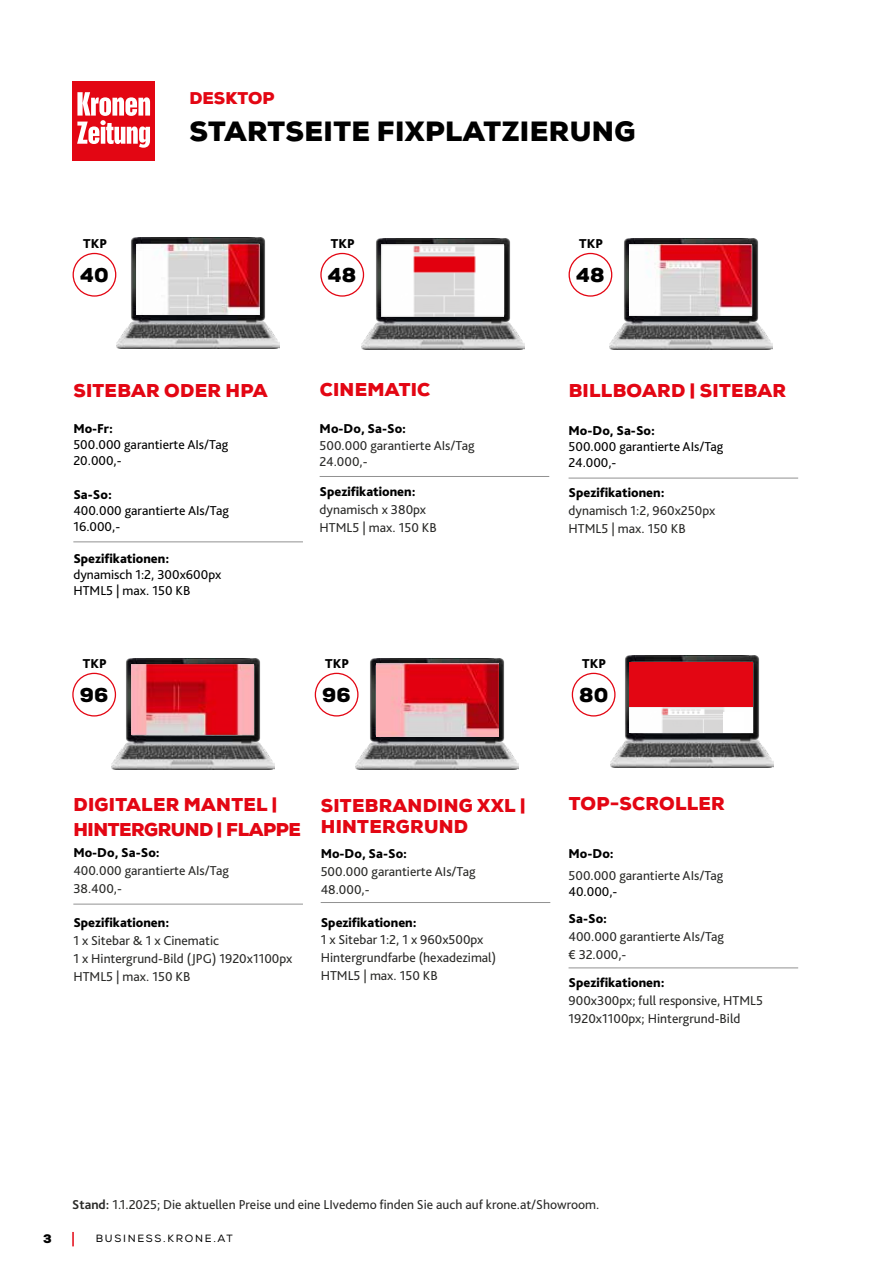
<style>
.page{position:relative;width:893px;height:1263px;background:#fff}
.page>*{position:absolute;margin:0;border:0;box-sizing:border-box;transform-origin:0 0}
.t1{font:900 27px "Nexa";letter-spacing:.015em;color:#000}
.t2{font:900 19.5px "Nexa";color:#000}
.t3{font:900 18px/21.6px "Nexa";letter-spacing:.015em;color:#e30613}
.t4{font:900 18px/25.2px "Nexa";letter-spacing:-.025em;color:#e30613}
.t5{font:900 16.5px "Nexa";letter-spacing:.005em;color:#e30613}
.t6{font:13.5px/18px "Bliss Pro";color:#2a2a28}
.t7{font:800 13.5px "Bliss Pro";color:#000}
.t8{font:13.5px/16.2px "Bliss Pro";color:#000}
.t9{font:900 12px "Nexa";color:#000}
.t10{font:10.5px "Nexa";letter-spacing:.165em;color:#000}
.s1{font-weight:700}
</style>
<div class="page">
<hr style="left:73px;top:904px;width:230px;height:1px;background:#929292">
<hr style="left:321px;top:902px;width:229px;height:1px;background:#929292">
<hr style="left:569px;top:968px;width:229px;height:1px;background:#929292">
<img style="left:361px;top:238px;width:163px;height:112px">
<img style="left:382px;top:245px;width:121px;height:71px">
<hr style="left:73px;top:542px;width:230px;height:1px;background:#929292">
<img style="left:116px;top:237px;width:163px;height:112px">
<img style="left:137px;top:244px;width:123px;height:71px">
<div style="left:73px;top:253px;width:43px;height:44px;border:1px solid #e30613;border-radius:50%"></div>
<hr style="left:320px;top:476px;width:229px;height:1px;background:#929292">
<div style="left:320px;top:253px;width:44px;height:44px;border:1px solid #e30613;border-radius:50%"></div>
<div style="left:72px;top:673px;width:44px;height:43px;border:1px solid #e30613;border-radius:50%"></div>
<div style="left:315px;top:673px;width:44px;height:43px;border:1px solid #e30613;border-radius:50%"></div>
<img style="left:111px;top:658px;width:163px;height:112px">
<img style="left:131px;top:664px;width:122px;height:71px">
<img style="left:356px;top:658px;width:163px;height:112px">
<img style="left:376px;top:664px;width:122px;height:73px">
<hr style="left:569px;top:478px;width:229px;height:1px;background:#929292">
<div style="left:569px;top:253px;width:43px;height:44px;border:1px solid #e30613;border-radius:50%"></div>
<div style="left:572px;top:673px;width:44px;height:43px;border:1px solid #e30613;border-radius:50%"></div>
<img style="left:609px;top:238px;width:163px;height:112px">
<img style="left:629px;top:245px;width:123px;height:70px">
<img style="left:610px;top:656px;width:163px;height:111px">
<div style="left:630px;top:662px;width:123px;height:45px;background:#e30613"></div>
<img style="left:630px;top:707px;width:123px;height:26px">
<div style="left:723px;top:713px;width:21px;height:20px;background:#fff"></div>
<div style="left:72px;top:81px;width:83px;height:80px;background:#e30613"></div>
<svg style="left:77px;top:92px;width:73px;height:56px"></svg>
<svg style="left:72px;top:1232px;width:2px;height:14px"></svg>
<p class="t5" style="left:189px;top:87px;width:87px">DESKTOP</p>
<p class="t7" style="left:83px;top:236px;width:26px">TKP</p>
<h2 class="t2" style="left:80px;top:263px;width:30px">40</h2>
<h1 class="t1" style="left:189px;top:114px;width:447px">STARTSEITE FIXPLATZIERUNG</h1>
<p class="t7" style="left:331px;top:236px;width:26px">TKP</p>
<h2 class="t2" style="left:328px;top:263px;width:30px">48</h2>
<p class="t7" style="left:579px;top:236px;width:26px">TKP</p>
<h2 class="t2" style="left:576px;top:263px;width:30px">48</h2>
<h3 class="t3" style="left:73px;top:380px;width:196px">SITEBAR ODER HPA</h3>
<p class="t7" style="left:73px;top:420px;width:41px">Mo-Fr:</p>
<p class="t8" style="left:73px;top:437px;width:156px">500.000 garantierte AIs/Tag<br>20.000,-</p>
<p class="t7" style="left:73px;top:486px;width:40px">Sa-So:</p>
<p class="t8" style="left:73px;top:502px;width:157px">400.000 garantierte AIs/Tag<br>16.000,-</p>
<p class="t7" style="left:73px;top:550px;width:98px">Spezifikationen:</p>
<p class="t8" style="left:73px;top:566px;width:149px">dynamisch 1:2, 300x600px<br>HTML5 | max. 150 KB</p>
<p class="t7" style="left:83px;top:655px;width:26px">TKP</p>
<h2 class="t2" style="left:80px;top:682px;width:30px">96</h2>
<h3 class="t3" style="left:320px;top:379px;width:112px">CINEMATIC</h3>
<p class="t7" style="left:320px;top:420px;width:88px">Mo-Do, Sa-So:</p>
<p class="t6" style="left:320px;top:437px;width:156px;line-height:16.2px">500.000 garantierte AIs/Tag<br>24.000,-</p>
<p class="t7" style="left:320px;top:483px;width:98px">Spezifikationen:</p>
<p class="t6" style="left:320px;top:500px;width:119px">dynamisch x 380px<br>HTML5 | max. 150 KB</p>
<p class="t7" style="left:325px;top:655px;width:26px">TKP</p>
<h2 class="t2" style="left:322px;top:682px;width:30px">96</h2>
<h3 class="t4" style="left:73px;top:792px;width:229px">DIGITALER MANTEL |<br>HINTERGRUND | FLAPPE</h3>
<p class="t7" style="left:73px;top:844px;width:88px">Mo-Do, Sa-So:</p>
<p class="t6" style="left:73px;top:862px;width:157px">400.000 garantierte AIs/Tag<br>38.400,-</p>
<p class="t7" style="left:73px;top:914px;width:98px">Spezifikationen:</p>
<p class="t6" style="left:73px;top:931px;width:220px">1 x Sitebar &amp; 1 x Cinematic<br>1 x Hintergrund-Bild (JPG) 1920x1100px<br>HTML5 | max. 150 KB</p>
<h3 class="t3" style="left:321px;top:794px;width:206px">SITEBRANDING XXL |<br>HINTERGRUND</h3>
<p class="t7" style="left:321px;top:845px;width:88px">Mo-Do, Sa-So:</p>
<p class="t6" style="left:321px;top:862px;width:156px">500.000 garantierte AIs/Tag<br>48.000,-</p>
<p class="t7" style="left:321px;top:914px;width:98px">Spezifikationen:</p>
<p class="t6" style="left:321px;top:931px;width:177px">1 x Sitebar 1:2, 1 x 960x500px<br>Hintergrundfarbe (hexadezimal)<br>HTML5 | max. 150 KB</p>
<h3 class="t3" style="left:569px;top:380px;width:219px">BILLBOARD | SITEBAR</h3>
<p class="t7" style="left:569px;top:422px;width:88px">Mo-Do, Sa-So:</p>
<p class="t8" style="left:569px;top:439px;width:156px">500.000 garantierte AIs/Tag<br>24.000,-</p>
<p class="t7" style="left:569px;top:484px;width:98px">Spezifikationen:</p>
<p class="t6" style="left:569px;top:502px;width:148px">dynamisch 1:2, 960x250px<br>HTML5 | max. 150 KB</p>
<p class="t7" style="left:582px;top:655px;width:26px">TKP</p>
<h2 class="t2" style="left:579px;top:682px;width:31px">80</h2>
<h3 class="t3" style="left:569px;top:793px;width:158px">TOP-SCROLLER</h3>
<p class="t7" style="left:569px;top:845px;width:47px">Mo-Do:</p>
<p class="t6" style="left:569px;top:866px;width:156px">500.000 garantierte AIs/Tag</p>
<p class="t8" style="left:569px;top:884px;width:50px">40.000,-</p>
<p class="t7" style="left:569px;top:910px;width:40px">Sa-So:</p>
<p class="t6" style="left:569px;top:927px;width:157px">400.000 garantierte AIs/Tag € 32.000,-</p>
<p class="t7" style="left:569px;top:974px;width:98px">Spezifikationen:</p>
<p class="t6" style="left:569px;top:991px;width:196px">900x300px; full responsive, HTML5<br>1920x1100px; Hintergrund-Bild</p>
<p class="t6" style="left:72px;top:1195px;width:529px"><span class="s1">Stand:</span> 1.1.2025; Die aktuellen Preise und eine LIvedemo finden Sie auch auf krone.at/Showroom.</p>
<p class="t9" style="left:43px;top:1230px;width:10px">3</p>
<p class="t10" style="left:96px;top:1232px;width:139px">BUSINESS.KRONE.AT</p>
</div>
